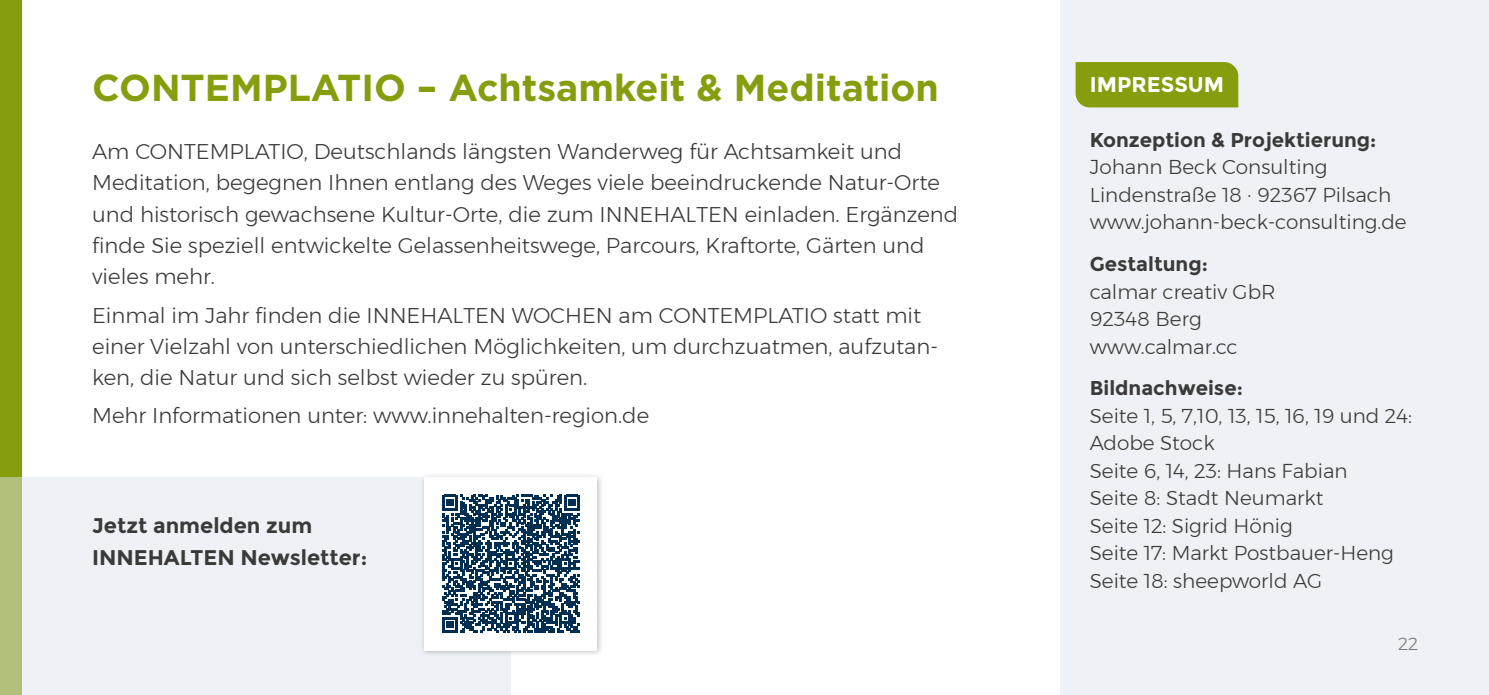
<style>
.page{position:relative;width:1489px;height:695px;background:#fff}
.page>*{position:absolute;margin:0;border:0;box-sizing:border-box;transform-origin:0 0}
.t1{font:700 37.5px "Gotham";color:#869e0e}
.t2{font:300 21.25px/31.2px "Montserrat";color:#3a3a39}
.t3{font:700 21.25px/31.2px "Montserrat";color:#3a3a39}
.t4{font:700 21.25px "Montserrat";color:#fff}
.t5{font:300 20px/27.5px "Montserrat";color:#3a3a39}
.t6{font:700 20px "Montserrat";color:#3a3a39}
.t7{font:300 17.5px "Montserrat";color:#000}
</style>
<div class="page">
<div style="left:0;top:0;width:21px;height:694px;background:#869e0e"></div>
<div style="left:1060px;top:0;width:428px;height:694px;background:#eef1f5"></div>
<div style="left:0;top:477px;width:510px;height:217px;background:#eef1f5"></div>
<div style="left:1075px;top:62px;width:163px;height:45px;background:#869e0e"></div>
<div style="left:420px;top:472px;width:184px;height:185px;background:#000;opacity:.25"></div>
<div style="left:424px;top:477px;width:173px;height:173px;background:#fff"></div>
<svg style="left:442px;top:494px;width:137px;height:138px"></svg>
<h1 class="t1" style="left:92px;top:63px;width:848px">CONTEMPLATIO – Achtsamkeit &amp; Meditation</h1>
<p class="t2" style="left:92px;top:135px;width:867px">Am CONTEMPLATIO, Deutschlands längsten Wanderweg für Achtsamkeit und Meditation, begegnen Ihnen entlang des Weges viele beeindruckende Natur-Orte und historisch gewachsene Kultur-Orte, die zum INNEHALTEN einladen. Ergänzend finde Sie speziell entwickelte Gelassenheitswege, Parcours, Kraftorte, Gärten und vieles mehr.</p>
<p class="t2" style="left:92px;top:299px;width:847px">Einmal im Jahr finden die INNEHALTEN WOCHEN am CONTEMPLATIO statt mit einer Vielzahl von unterschiedlichen Möglichkeiten, um durchzuatmen, aufzutan&shy;ken, die Natur und sich selbst wieder zu spüren.</p>
<p class="t2" style="left:92px;top:400px;width:558px">Mehr Informationen unter: www.innehalten-region.de</p>
<p class="t3" style="left:92px;top:510px;width:276px">Jetzt anmelden zum<br>INNEHALTEN Newsletter:</p>
<p class="t4" style="left:1089px;top:71px;width:136px">IMPRESSUM</p>
<p class="t6" style="left:1089px;top:128px;width:288px">Konzeption &amp; Projektierung:</p>
<p class="t5" style="left:1089px;top:153px;width:318px">Johann Beck Consulting<br>Lindenstraße 18 · 92367 Pilsach www.johann-beck-consulting.de</p>
<p class="t6" style="left:1089px;top:252px;width:120px">Gestaltung:</p>
<p class="t5" style="left:1089px;top:277px;width:187px">calmar creativ GbR<br>92348 Berg www.calmar.cc</p>
<p class="t6" style="left:1089px;top:376px;width:155px">Bildnachweise:</p>
<p class="t5" style="left:1089px;top:401px;width:324px">Seite 1, 5, 7,10, 13, 15, 16, 19 und 24:<br>Adobe Stock<br>Seite 6, 14, 23: Hans Fabian<br>Seite 8: Stadt Neumarkt<br>Seite 12: Sigrid Hönig<br>Seite 17: Markt Postbauer-Heng<br>Seite 18: sheepworld AG</p>
<p class="t7" style="left:1397px;top:630px;width:21px">22</p>
</div>
